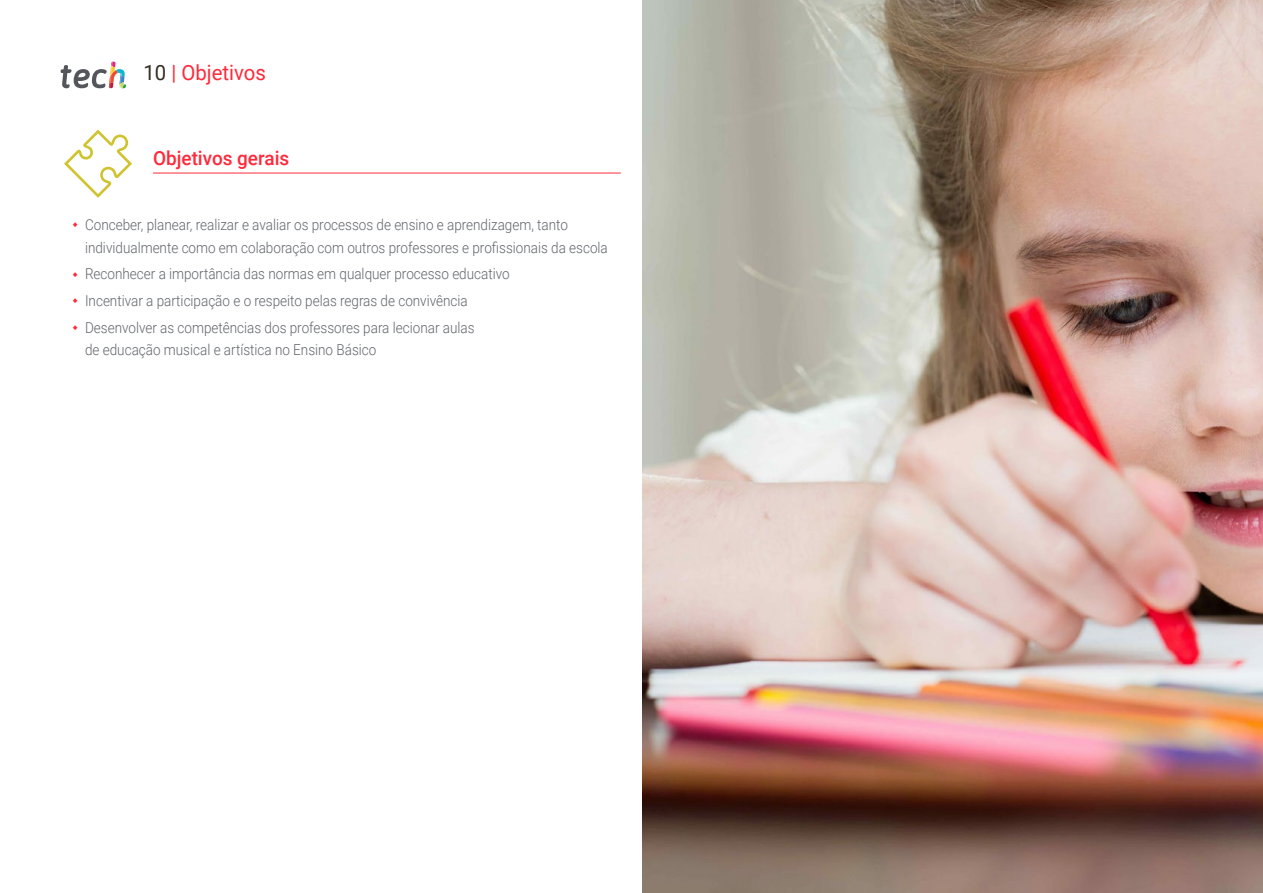
<style>
.page{position:relative;width:1263px;height:893px;background:#fff}
.page>*{position:absolute;margin:0;border:0;box-sizing:border-box;transform-origin:0 0}
.t1{font:21px "Roboto";color:#ff293a}
.t2{font:500 19.5px "Roboto";color:#ff293a}
.t3{font:300 15px/26.7px "Roboto";color:#61646a;scale:.9 1}
.s1{color:#312e20}
</style>
<div class="page">
<img style="left:642px;top:0;width:621px;height:893px">
<hr style="left:153px;top:173px;width:468px;height:1px;background:#ff293a">
<svg style="left:64px;top:130px;width:68px;height:68px"></svg>
<svg style="left:61px;top:62px;width:65px;height:27px"></svg>
<h1 class="t1" style="left:144px;top:57px;width:124px"><span class="s1">10</span> | Objetivos</h1>
<h2 class="t2" style="left:153px;top:144px;width:138px">Objetivos gerais</h2>
<p class="t3" style="left:85px;top:213px;width:582px;line-height:22.5px">Conceber, planear, realizar e avaliar os processos de ensino e aprendizagem, tanto individualmente como em colaboração com outros professores e profissionais da escola</p>
<p class="t3" style="left:85px;top:260px;width:473px">Reconhecer a importância das normas em qualquer processo educativo<br>Incentivar a participação e o respeito pelas regras de convivência<br>Desenvolver as competências dos professores para lecionar aulas</p>
<p class="t3" style="left:85px;top:336px;width:325px">de educação musical e artística no Ensino Básico</p>
</div>
